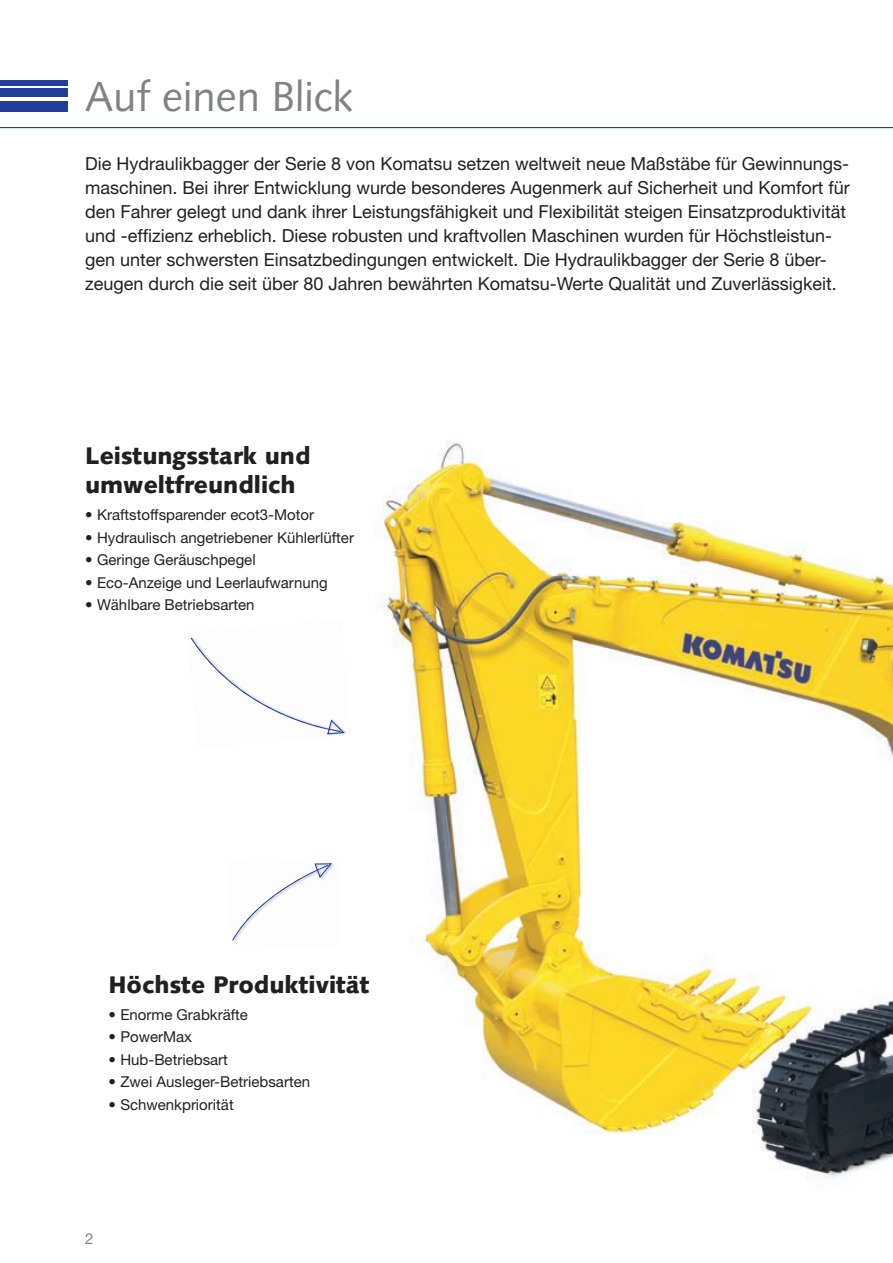
<style>
.page{position:relative;width:893px;height:1263px;background:#fff}
.page>*{position:absolute;margin:0;border:0;box-sizing:border-box;transform-origin:0 0}
.t1{font:42px "Syntax LTCE";color:#808285}
.t2{font:900 24px/28.8px "Syntax LTCE";color:#231f20}
.t3{font:18px/24px "Helvetica Neue LT Pro";color:#231f20}
.t4{font:15px "Helvetica Neue LT Pro";color:#231f20}
.t5{font:15px "Helvetica Neue LT Pro";color:#808285}
</style>
<div class="page">
<img style="left:381px;top:441px;width:512px;height:738px">
<hr style="left:0;top:127px;width:893px;height:1px;background:#223f99">
<div style="left:0;top:101px;width:68px;height:10px;background:#223f99"></div>
<div style="left:0;top:89px;width:68px;height:8px;background:#223f99"></div>
<div style="left:0;top:80px;width:68px;height:5px;background:#223f99"></div>
<svg style="left:191px;top:638px;width:154px;height:96px"></svg>
<svg style="left:232px;top:863px;width:100px;height:78px"></svg>
<h1 class="t1" style="left:85px;top:72px;width:270px">Auf einen Blick</h1>
<p class="t3" style="left:85px;top:151px;width:766px">Die Hydraulikbagger der Serie 8 von Komatsu setzen weltweit neue Maßstäbe für Gewinnungs&shy;maschinen. Bei ihrer Entwicklung wurde besonderes Augenmerk auf Sicherheit und Komfort für den Fahrer gelegt und dank ihrer Leistungsfähigkeit und Flexibilität steigen Einsatzproduktivität und -effizienz erheblich. Diese robusten und kraftvollen Maschinen wurden für Höchstleistun&shy;gen unter schwersten Einsatzbedingungen entwickelt. Die Hydraulikbagger der Serie 8 über&shy;zeugen durch die seit über 80 Jahren bewährten Komatsu-Werte Qualität und Zuverlässigkeit.</p>
<h2 class="t2" style="left:85px;top:442px;width:227px">Leistungsstark und umweltfreundlich</h2>
<p class="t4" style="left:85px;top:505px;width:230px">• Kraftstoffsparender ecot3-Motor</p>
<p class="t4" style="left:85px;top:528px;width:270px">• Hydraulisch angetriebener Kühlerlüfter</p>
<p class="t4" style="left:85px;top:550px;width:172px">• Geringe Geräuschpegel</p>
<p class="t4" style="left:85px;top:573px;width:244px">• Eco-Anzeige und Leerlaufwarnung</p>
<p class="t4" style="left:85px;top:595px;width:171px">• Wählbare Betriebsarten</p>
<h2 class="t2" style="left:108px;top:970px;width:263px">Höchste Produktivität</h2>
<p class="t4" style="left:108px;top:1005px;width:141px">• Enorme Grabkräfte</p>
<p class="t4" style="left:108px;top:1028px;width:85px">• PowerMax</p>
<p class="t4" style="left:108px;top:1050px;width:121px">• Hub-Betriebsart</p>
<p class="t4" style="left:108px;top:1073px;width:203px">• Zwei Ausleger-Betriebsarten</p>
<p class="t4" style="left:108px;top:1095px;width:127px">• Schwenkpriorität</p>
<p class="t5" style="left:85px;top:1229px;width:10px">2</p>
</div>
